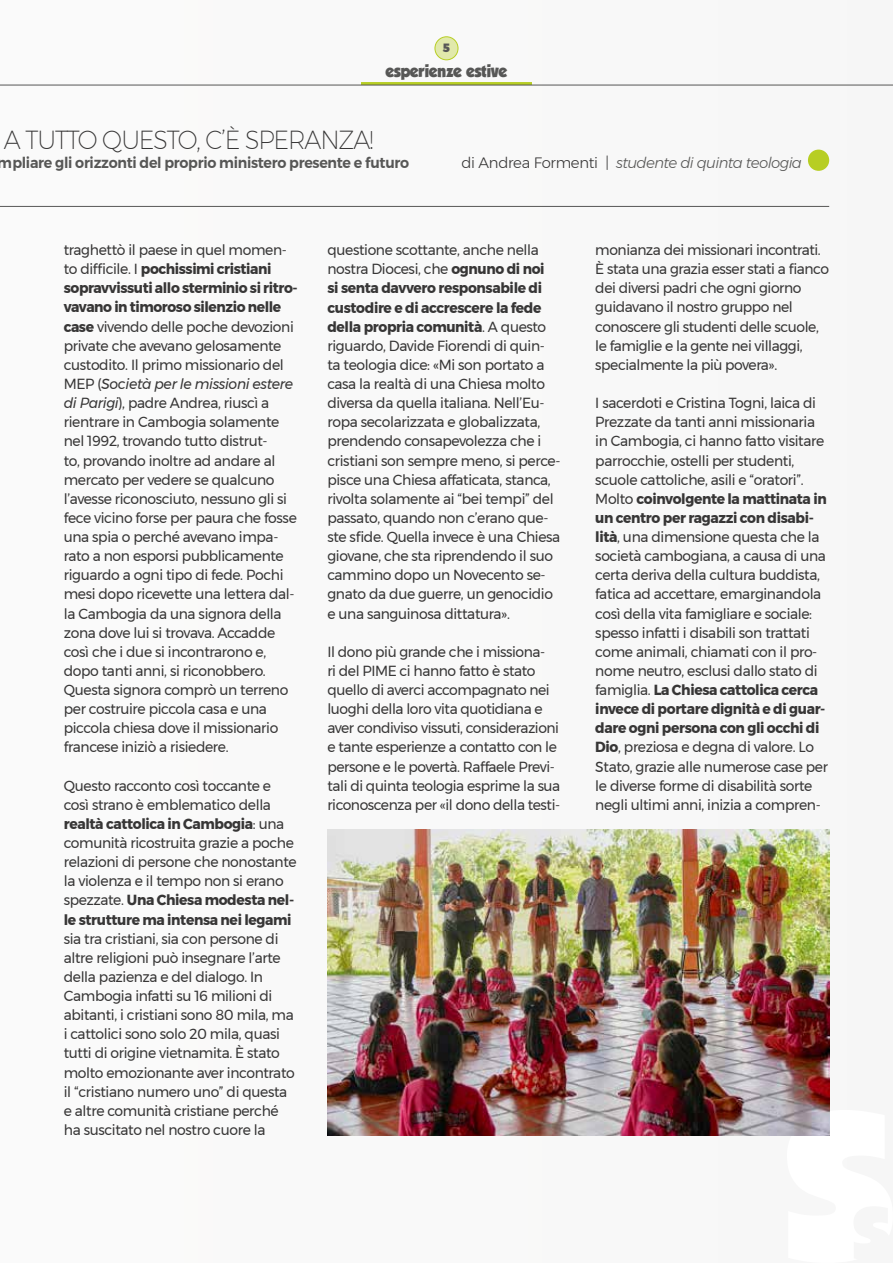
<style>
.page{position:relative;width:893px;height:1263px;background:#f9f9f9}
.page>*{position:absolute;margin:0;border:0;box-sizing:border-box;transform-origin:0 0}
.t1{font:200 25.5px "Montserrat";letter-spacing:-.045em;color:#373636;scale:.95 1}
.t2{font:15.45px "GROBOLD";color:#575756;scale:.95 1}
.t3{font:600 15px "Montserrat";letter-spacing:-.02em;color:#575756;scale:.95 1}
.t4{font:italic 300 15px "Montserrat";letter-spacing:-.04em;color:#575756}
.t5{font:14.7px/19.2px "Montserrat";letter-spacing:-.025em;color:#373636;scale:.95 1}
.t6{font:900 12px "Montserrat";color:#575756;scale:.95 1}
.s1{font-style:normal;color:#373636}
.s2{font-weight:700}
.s3{font-style:italic}
</style>
<div class="page">
<hr style="left:361px;top:82px;width:171px;height:3px;background:#b7ce23">
<div style="left:435px;top:37px;width:23px;height:23px;background:#e1e9ab;border-radius:50%"></div>
<div style="left:435px;top:36px;width:23px;height:24px;border:1px solid #b7ce23;border-radius:50%"></div>
<hr style="left:0;top:85px;width:893px;height:1px;background:#575756">
<svg style="left:787px;top:1110px;width:43px;height:26px"></svg>
<div style="left:808px;top:150px;width:21px;height:21px;background:#b7ce23;border-radius:50%"></div>
<hr style="left:0;top:206px;width:829px;height:1px;background:#575756">
<img style="left:327px;top:829px;width:502px;height:306px">
<p class="t6" style="left:443px;top:38px;width:9px">5</p>
<p class="t2" style="left:386px;top:61px;width:129px">esperienze estive</p>
<h1 class="t1" style="left:4px;top:121px;width:391px">A TUTTO QUESTO, C’È SPERANZA!</h1>
<p class="t3" style="left:-2px;top:151px;width:434px">mpliare gli orizzonti del proprio ministero presente e futuro</p>
<p class="t4" style="left:461px;top:152px;width:342px"><span class="s1">di Andrea Formenti |</span> studente di quinta teologia</p>
<p class="t5" style="left:64px;top:240px;width:248px">traghettò il paese in quel momen&shy;to difficile. I <span class="s2">pochissimi cristiani sopravvissuti allo sterminio si ritro&shy;vavano in timoroso silenzio nelle case</span> vivendo delle poche devozioni private che avevano gelosamente custodito. Il primo missionario del MEP (<span class="s3">Società per le missioni estere di Parigi</span>), padre Andrea, riuscì a rientrare in Cambogia solamente nel 1992, trovando tutto distrut-<br>to, provando inoltre ad andare al mercato per vedere se qualcuno l’avesse riconosciuto, nessuno gli si fece vicino forse per paura che fosse una spia o perché avevano impa&shy;rato a non esporsi pubblicamente riguardo a ogni tipo di fede. Pochi mesi dopo ricevette una lettera dal&shy;la Cambogia da una signora della zona dove lui si trovava. Accadde così che i due si incontrarono e, dopo tanti anni, si riconobbero.<br>Questa signora comprò un terreno per costruire piccola casa e una piccola chiesa dove il missionario francese iniziò a risiedere.</p>
<p class="t5" style="left:64px;top:776px;width:247px">Questo racconto così toccante e così strano è emblematico della <span class="s2">realtà cattolica in Cambogia</span>: una comunità ricostruita grazie a poche relazioni di persone che nonostante la violenza e il tempo non si erano spezzate. <span class="s2">Una Chiesa modesta nel&shy;le strutture ma intensa nei legami</span></p>
<p class="t5" style="left:64px;top:929px;width:245px">sia tra cristiani, sia con persone di altre religioni può insegnare l’arte della pazienza e del dialogo. In Cambogia infatti su 16 milioni di abitanti, i cristiani sono 80 mila, ma i cattolici sono solo 20 mila, quasi tutti di origine vietnamita. È stato molto emozionante aver incontrato il “cristiano numero uno” di questa e altre comunità cristiane perché ha suscitato nel nostro cuore la</p>
<p class="t5" style="left:327px;top:240px;width:247px">questione scottante, anche nella nostra Diocesi, che <span class="s2">ognuno di noi<br>si senta davvero responsabile di custodire e di accrescere la fede della propria comunità</span>. A questo riguardo, Davide Fiorendi di quin&shy;ta teologia dice: «Mi son portato a casa la realtà di una Chiesa molto diversa da quella italiana. Nell’Eu&shy;ropa secolarizzata e globalizzata, prendendo consapevolezza che i cristiani son sempre meno, si perce&shy;pisce una Chiesa affaticata, stanca, rivolta solamente ai “bei tempi” del passato, quando non c’erano que&shy;ste sfide. Quella invece è una Chiesa giovane, che sta riprendendo il suo cammino dopo un Novecento se&shy;gnato da due guerre, un genocidio e una sanguinosa dittatura».</p>
<p class="t5" style="left:327px;top:642px;width:247px">Il dono più grande che i missiona-<br>ri del PIME ci hanno fatto è stato quello di averci accompagnato nei luoghi della loro vita quotidiana e aver condiviso vissuti, considerazioni e tante esperienze a contatto con le persone e le povertà. Raffaele Previ&shy;tali di quinta teologia esprime la sua riconoscenza per «il dono della testi-</p>
<p class="t5" style="left:595px;top:240px;width:247px">monianza dei missionari incontrati.<br>È stata una grazia esser stati a fianco dei diversi padri che ogni giorno guidavano il nostro gruppo nel conoscere gli studenti delle scuole, le famiglie e la gente nei villaggi, specialmente la più povera».</p>
<p class="t5" style="left:595px;top:393px;width:246px">I sacerdoti e Cristina Togni, laica di Prezzate da tanti anni missionaria in Cambogia, ci hanno fatto visitare parrocchie, ostelli per studenti, scuole cattoliche, asili e “oratori”.<br>Molto <span class="s2">coinvolgente la mattinata in un centro per ragazzi con disabi&shy;lità</span>, una dimensione questa che la società cambogiana, a causa di una certa deriva della cultura buddista, fatica ad accettare, emarginandola così della vita famigliare e sociale: spesso infatti i disabili son trattati come animali, chiamati con il pro&shy;nome neutro, esclusi dallo stato di famiglia. <span class="s2">La Chiesa cattolica cerca invece di portare dignità e di guar&shy;dare ogni persona con gli occhi di Dio</span>, preziosa e degna di valore. Lo Stato, grazie alle numerose case per le diverse forme di disabilità sorte negli ultimi anni, inizia a compren-</p>
</div>
